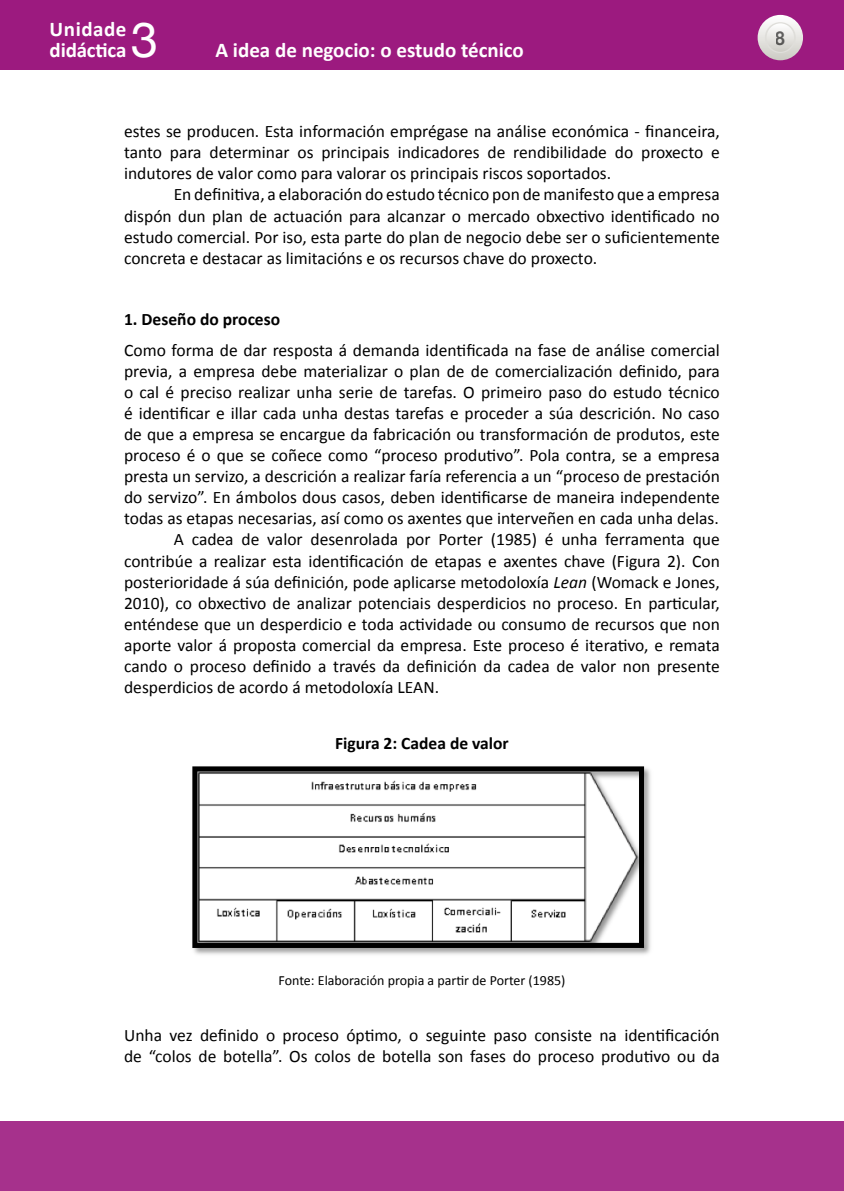
<style>
.page{position:relative;width:844px;height:1191px;background:#fff}
.page>*{position:absolute;margin:0;border:0;box-sizing:border-box;transform-origin:0 0}
.t1{font:49px "Helvetica Neue";color:#fff}
.t2{font:700 21px/21px "Calibri";color:#fff}
.t3{font:700 19.25px "Helvetica Neue";color:#000;scale:.9 1}
.TXTO_sin_SANGRE{font:17.5px/21.2px "Calibri";color:#000;text-align:justify}
.TXTO_CON_SANGRE{font:17.5px/21.2px "Calibri";color:#000;text-align:justify}
.FIGURA_TBLA{font:700 17.5px "Calibri";color:#000}
._1º_Epigrafe{font:700 17.5px "Calibri";color:#000}
.Pie_Figura{font:14px "Calibri";color:#000}
.s1{font-style:italic}
</style>
<div class="page">
<div style="left:0;top:0;width:843px;height:69px;background:#9c1a7f"></div>
<svg style="left:757px;top:15px;width:45px;height:45px"></svg>
<svg style="left:765px;top:23px;width:29px;height:29px"></svg>
<div style="left:764px;top:22px;width:31px;height:31px;border:1px solid #dfdeda;border-radius:50%"></div>
<div style="left:0;top:1121px;width:843px;height:70px;background:#a6318c"></div>
<img style="left:192px;top:766px;width:459px;height:189px">
<p class="t2" style="left:50px;top:19px;width:78px">Unidade didáctica</p>
<h1 class="t1" style="left:131px;top:5px;width:29px">3</h1>
<p class="t2" style="left:215px;top:40px;width:310px">A idea de negocio: o estudo técnico</p>
<p class="TXTO_sin_SANGRE" style="left:124px;top:121px;width:597px">estes se producen. Esta información emprégase na análise económica - financeira, tanto para determinar os principais indicadores de rendibilidade do proxecto e indutores de valor como para valorar os principais riscos soportados.</p>
<p class="TXTO_CON_SANGRE" style="left:124px;top:184px;width:597px;text-indent:50px">En definitiva, a elaboración do estudo técnico pon de manifesto que a empresa dispón dun plan de actuación para alcanzar o mercado obxectivo identificado no estudo comercial. Por iso, esta parte do plan de negocio debe ser o suficientemente concreta e destacar as limitacións e os recursos chave do proxecto.</p>
<p class="_1º_Epigrafe" style="left:124px;top:307px;width:157px">1. Deseño do proceso</p>
<p class="TXTO_sin_SANGRE" style="left:124px;top:339px;width:597px">Como forma de dar resposta á demanda identificada na fase de análise comercial previa, a empresa debe materializar o plan de de comercialización definido, para o cal é preciso realizar unha serie de tarefas. O primeiro paso do estudo técnico é identificar e illar cada unha destas tarefas e proceder a súa descrición. No caso de que a empresa se encargue da fabricación ou transformación de produtos, este proceso é o que se coñece como “proceso produtivo”. Pola contra, se a empresa presta un servizo, a descrición a realizar faría referencia a un “proceso de prestación do servizo”. En ámbolos dous casos, deben identificarse de maneira independente todas as etapas necesarias, así como os axentes que interveñen en cada unha delas.</p>
<p class="TXTO_CON_SANGRE" style="left:124px;top:529px;width:597px;text-indent:50px">A cadea de valor desenrolada por Porter (1985) é unha ferramenta que contribúe a realizar esta identificación de etapas e axentes chave (Figura 2). Con posterioridade á súa definición, pode aplicarse metodoloxía <span class="s1">Lean</span> (Womack e Jones, 2010), co obxectivo de analizar potenciais desperdicios no proceso. En particular, enténdese que un desperdicio e toda actividade ou consumo de recursos que non aporte valor á proposta comercial da empresa. Este proceso é iterativo, e remata cando o proceso definido a través da definición da cadea de valor non presente desperdicios de acordo á metodoloxía LEAN.</p>
<p class="FIGURA_TBLA" style="left:335px;top:732px;width:175px">Figura 2: Cadea de valor</p>
<p class="t3" style="left:775px;top:26px;width:12px">8</p>
<p class="Pie_Figura" style="left:278px;top:971px;width:288px">Fonte: Elaboración propia a partir de Porter (1985)</p>
<p class="TXTO_sin_SANGRE" style="left:124px;top:1024px;width:597px">Unha vez definido o proceso óptimo, o seguinte paso consiste na identificación de “colos de botella”. Os colos de botella son fases do proceso produtivo ou da</p>
</div>
